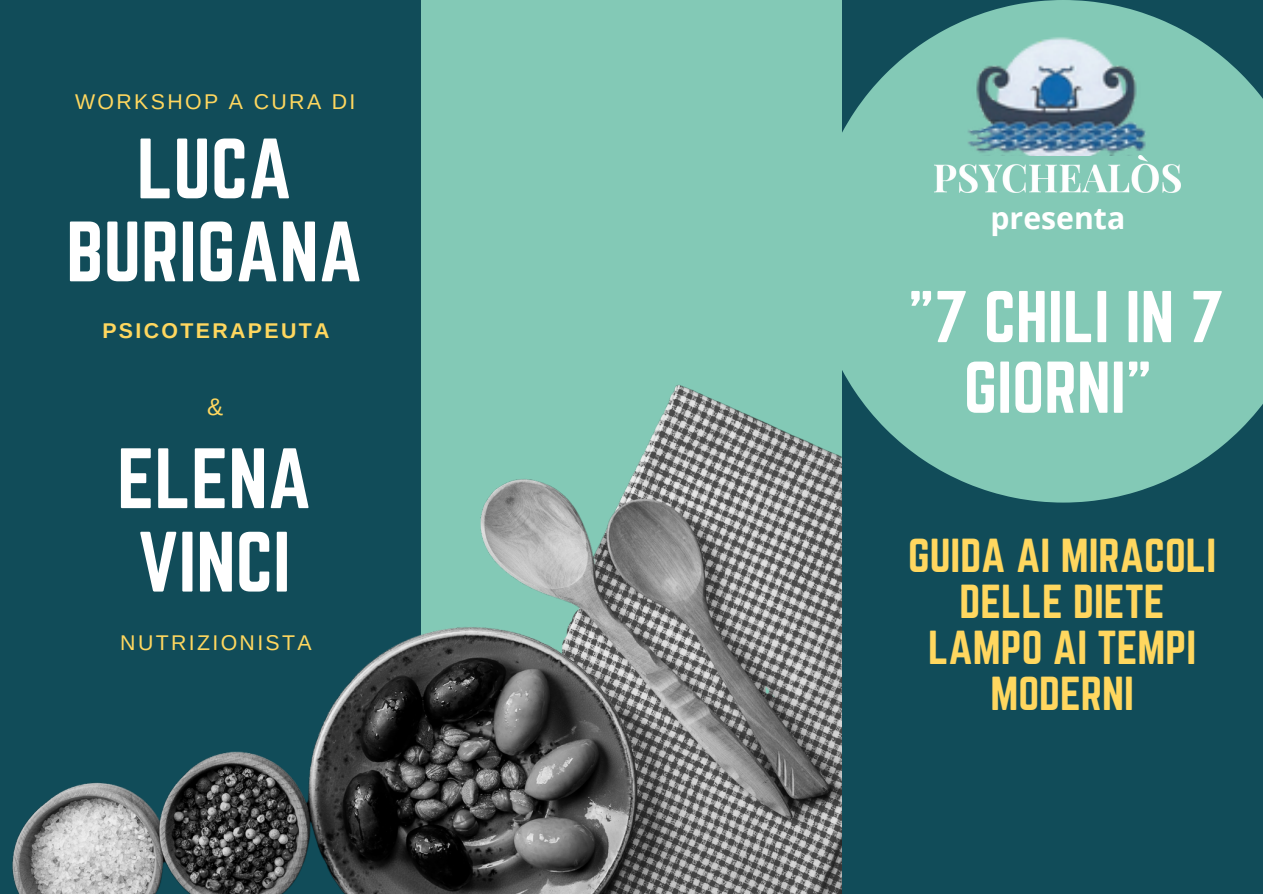
<style>
.page{position:relative;width:1263px;height:894px;background:#fff}
.page>*{position:absolute;margin:0;border:0;box-sizing:border-box;transform-origin:0 0}
.t1{font:74.7px/82.9px "Norwester";color:#fff;text-align:center}
.t2{font:64.05px/70.5px "Norwester";color:#fff;text-align:center}
.t3{font:41.7px/46px "Norwester";color:#ffd75f;text-align:center}
.t4{font:700 30.15px "Open Sans";color:#fff}
.t5{font:24.15px "Arimo";color:#ffd75f}
.t6{font:21.3px "Arimo";letter-spacing:.11em;color:#ffd75f}
.t7{font:700 21.3px "Arimo";letter-spacing:.11em;color:#ffd75f}
</style>
<div class="page">
<div style="left:0;top:0;width:1263px;height:893px;background:#114c59"></div>
<div style="left:421px;top:0;width:420px;height:893px;background:#83c9b6"></div>
<svg style="left:841px;top:0;width:422px;height:502px;fill:#83c9b6"></svg>
<img style="left:1037px;top:156px;width:226px;height:347px">
<img style="left:953px;top:33px;width:220px;height:123px">
<img style="left:934px;top:156px;width:247px;height:37px">
<img style="left:12px;top:191px;width:830px;height:702px">
<p class="t6" style="left:75px;top:89px;width:282px">WORKSHOP A CURA DI</p>
<h1 class="t1" style="left:66px;top:127px;width:298px">LUCA<br>BURIGANA</h1>
<p class="t7" style="left:102px;top:319px;width:229px">PSICOTERAPEUTA</p>
<p class="t5" style="left:207px;top:393px;width:18px">&amp;</p>
<h1 class="t1" style="left:117px;top:436px;width:196px;line-height:83.4px;text-align:left">ELENA<br>VINCI</h1>
<p class="t6" style="left:120px;top:631px;width:193px">NUTRIZIONISTA</p>
<p class="t4" style="left:990px;top:197px;width:136px">presenta</p>
<h2 class="t2" style="left:908px;top:281px;width:317px">"7 CHILI IN 7<br>GIORNI"</h2>
<p class="t3" style="left:908px;top:532px;width:310px">GUIDA AI MIRACOLI<br>DELLE DIETE<br>LAMPO AI TEMPI<br>MODERNI</p>
</div>
